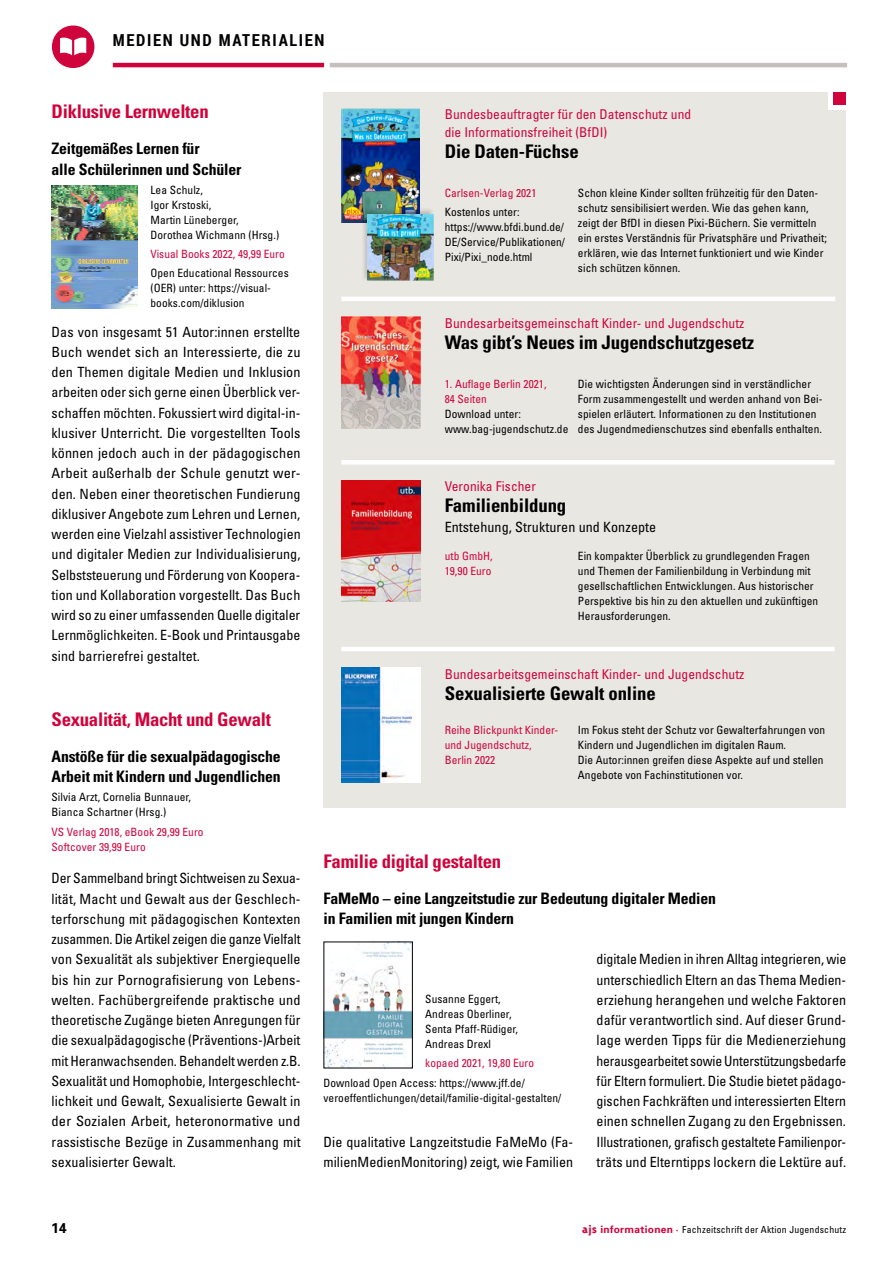
<style>
.page{position:relative;width:893px;height:1263px;background:#fff}
.page>*{position:absolute;margin:0;border:0;box-sizing:border-box;transform-origin:0 0}
.t1{font:700 condensed 18.75px "Univers";letter-spacing:-.005em;color:#000}
.t2{font:700 condensed 18.75px "Univers";letter-spacing:-.015em;color:#d0043c}
.t3{font:700 16.5px "Roboto Condensed";letter-spacing:.1em;color:#000}
.t4{font:700 condensed 15.75px/20.2px "Univers";letter-spacing:-.01em;color:#000}
.t5{font:700 14.25px "Univers";color:#000}
.t6{font:condensed 14.1px/20.2px "Univers";letter-spacing:.005em;color:#000;text-align:justify}
.t7{font:condensed 13.5px/18px "Univers";letter-spacing:.005em;color:#d0043c}
.t8{font:condensed 11.4px/15px "Univers";letter-spacing:.005em;color:#000}
.t9{font:condensed 11.4px/15px "Univers";letter-spacing:.005em;color:#d0043c}
.t10{font:condensed 9.75px "Univers";letter-spacing:.02em;color:#000}
.s1{font-family:"Triplex";font-weight:800;font-stretch:normal;font-size:12px;color:#d0043c}
.s2{font-weight:700;font-stretch:normal;font-size:10.2px;color:#d0043c}
</style>
<div class="page">
<hr style="left:113px;top:63px;width:211px;height:4px;background:#d0043c">
<hr style="left:330px;top:63px;width:517px;height:4px;background:#c5c0bd">
<svg style="left:52px;top:26px;width:42px;height:42px"></svg>
<div style="left:323px;top:92px;width:522px;height:716px;background:#e9e7e2"></div>
<img style="left:341px;top:109px;width:78px;height:114px">
<div style="left:361px;top:207px;width:74px;height:75px;background:#000;opacity:.2"></div>
<img style="left:368px;top:215px;width:65px;height:66px">
<img style="left:341px;top:317px;width:79px;height:112px">
<img style="left:342px;top:480px;width:79px;height:122px">
<img style="left:341px;top:668px;width:80px;height:114px">
<hr style="left:341px;top:297px;width:494px;height:4px;background:#fff">
<div style="left:341px;top:460px;width:494px;height:5px;background:#fff"></div>
<hr style="left:341px;top:647px;width:494px;height:4px;background:#fff">
<div style="left:828px;top:92px;width:17px;height:17px;background:#fff"></div>
<div style="left:833px;top:92px;width:12px;height:12px;background:#d0043c"></div>
<img style="left:326px;top:944px;width:85px;height:122px">
<div style="left:324px;top:942px;width:89px;height:126px;border:1px solid #000"></div>
<img style="left:51px;top:186px;width:87px;height:123px">
<p class="t3" style="left:113px;top:29px;width:213px">MEDIEN UND MATERIALIEN</p>
<h1 class="t2" style="left:52px;top:100px;width:159px">Diklusive Lernwelten</h1>
<p class="t4" style="left:52px;top:138px;width:191px">Zeitgemäßes Lernen für<br>alle Schülerinnen und Schüler</p>
<p class="t8" style="left:151px;top:182px;width:130px">Lea Schulz,<br>Igor Krstoski,<br>Martin Lüneberger,<br>Dorothea Wichmann (Hrsg.)</p>
<p class="t9" style="left:151px;top:246px;width:136px">Visual Books 2022, 49,99 Euro</p>
<p class="t8" style="left:151px;top:265px;width:140px">Open Educational Ressources (OER) unter: https://visual&shy;books.com/diklusion</p>
<p class="t6" style="left:52px;top:321px;width:251px">Das von insgesamt 51 Autor:innen erstellte Buch wendet sich an Interessierte, die zu den Themen digitale Medien und Inklusion arbeiten oder sich gerne einen Überblick ver&shy;schaffen möchten. Fokussiert wird digital-in&shy;klusiver Unterricht. Die vorgestellten Tools können jedoch auch in der pädagogischen Arbeit außerhalb der Schule genutzt wer&shy;den. Neben einer theoretischen Fundierung diklusiver Angebote zum Lehren und Lernen, werden eine Vielzahl assistiver Technologien und digitaler Medien zur Individualisierung, Selbststeuerung und Förderung von Koopera&shy;tion und Kollaboration vorgestellt. Das Buch wird so zu einer umfassenden Quelle digitaler Lernmöglichkeiten. E-Book und Printausgabe sind barrierefrei gestaltet.</p>
<p class="t7" style="left:445px;top:105px;width:248px">Bundesbeauftragter für den Datenschutz und die Informationsfreiheit (BfDI)</p>
<h1 class="t1" style="left:445px;top:140px;width:135px">Die Daten-Füchse</h1>
<p class="t9" style="left:445px;top:185px;width:93px">Carlsen-Verlag 2021</p>
<p class="t8" style="left:445px;top:204px;width:122px">Kostenlos unter: https://www.bfdi.bund.de/<br>DE/Service/Publikationen/<br>Pixi/Pixi_node.html</p>
<p class="t8" style="left:578px;top:185px;width:250px">Schon kleine Kinder sollten frühzeitig für den Daten&shy;schutz sensibilisiert werden. Wie das gehen kann, zeigt der BfDI in diesen Pixi-Büchern. Sie vermitteln ein erstes Verständnis für Privatsphäre und Privatheit; erklären, wie das Internet funktioniert und wie Kinder sich schützen können.</p>
<p class="t7" style="left:445px;top:314px;width:301px">Bundesarbeitsgemeinschaft Kinder- und Jugendschutz</p>
<h1 class="t1" style="left:445px;top:331px;width:311px">Was gibt’s Neues im Jugendschutzgesetz</h1>
<p class="t9" style="left:445px;top:376px;width:103px">1. Auflage Berlin 2021,<br>84 Seiten</p>
<p class="t8" style="left:445px;top:406px;width:125px">Download unter: www.bag-jugendschutz.de</p>
<p class="t8" style="left:578px;top:376px;width:246px">Die wichtigsten Änderungen sind in verständlicher Form zusammengestellt und werden anhand von Bei&shy;spielen erläutert. Informationen zu den Institutionen des Jugendmedienschutzes sind ebenfalls enthalten.</p>
<p class="t7" style="left:445px;top:477px;width:93px">Veronika Fischer</p>
<h1 class="t1" style="left:445px;top:494px;width:123px">Familienbildung</h1>
<p class="t6" style="left:445px;top:516px;width:213px">Entstehung, Strukturen und Konzepte</p>
<p class="t9" style="left:445px;top:548px;width:49px">utb GmbH,<br>19,90 Euro</p>
<p class="t8" style="left:578px;top:548px;width:242px">Ein kompakter Überblick zu grundlegenden Fragen und Themen der Familienbildung in Verbindung mit gesellschaftlichen Entwicklungen. Aus historischer Perspektive bis hin zu den aktuellen und zukünftigen Herausforderungen.</p>
<h1 class="t2" style="left:52px;top:708px;width:221px">Sexualität, Macht und Gewalt</h1>
<p class="t4" style="left:52px;top:746px;width:231px">Anstöße für die sexualpädagogische<br>Arbeit mit Kindern und Jugendlichen</p>
<p class="t8" style="left:52px;top:789px;width:141px">Silvia Arzt, Cornelia Bunnauer,<br>Bianca Schartner (Hrsg.)</p>
<p class="t9" style="left:52px;top:824px;width:154px">VS Verlag 2018, eBook 29,99 Euro<br>Softcover 39,99 Euro</p>
<p class="t6" style="left:52px;top:868px;width:251px">Der Sammelband bringt Sichtweisen zu Sexua&shy;lität, Macht und Gewalt aus der Geschlech&shy;terforschung mit pädagogischen Kontexten zusammen. Die Artikel zeigen die ganze Vielfalt von Sexualität als subjektiver Energiequelle bis hin zur Pornografisierung von Lebens&shy;welten. Fachübergreifende praktische und theoretische Zugänge bieten Anregungen für die sexualpädagogische (Präventions-)Arbeit mit Heranwachsenden. Behandelt werden z.B.<br>Sexualität und Homophobie, Intergeschlecht&shy;lichkeit und Gewalt, Sexualisierte Gewalt in der Sozialen Arbeit, heteronormative und rassistische Bezüge in Zusammenhang mit sexualisierter Gewalt.</p>
<p class="t7" style="left:445px;top:665px;width:301px">Bundesarbeitsgemeinschaft Kinder- und Jugendschutz</p>
<h1 class="t1" style="left:445px;top:682px;width:213px">Sexualisierte Gewalt online</h1>
<p class="t9" style="left:445px;top:722px;width:115px">Reihe Blickpunkt Kinder&shy;und Jugendschutz,<br>Berlin 2022</p>
<p class="t8" style="left:578px;top:722px;width:249px">Im Fokus steht der Schutz vor Gewalterfahrungen von Kindern und Jugendlichen im digitalen Raum.<br>Die Autor:innen greifen diese Aspekte auf und stellen Angebote von Fachinstitutionen vor.</p>
<h1 class="t2" style="left:324px;top:849px;width:179px">Familie digital gestalten</h1>
<p class="t4" style="left:324px;top:888px;width:394px">FaMeMo – eine Langzeitstudie zur Bedeutung digitaler Medien in Familien mit jungen Kindern</p>
<p class="t8" style="left:425px;top:991px;width:94px">Susanne Eggert,<br>Andreas Oberliner,<br>Senta Pfaff-Rüdiger,<br>Andreas Drexl</p>
<p class="t9" style="left:425px;top:1055px;width:110px">kopaed 2021, 19,80 Euro</p>
<p class="t8" style="left:324px;top:1075px;width:239px">Download Open Access: https://www.jff.de/ veroeffentlichungen/detail/familie-digital-gestalten/</p>
<p class="t6" style="left:324px;top:1131px;width:251px">Die qualitative Langzeitstudie FaMeMo (Fa&shy;milienMedienMonitoring) zeigt, wie Familien</p>
<p class="t6" style="left:597px;top:949px;width:251px">digitale Medien in ihren Alltag integrieren, wie unterschiedlich Eltern an das Thema Medien&shy;erziehung herangehen und welche Faktoren dafür verantwortlich sind. Auf dieser Grund&shy;lage werden Tipps für die Medienerziehung herausgearbeitet sowie Unterstützungsbedarfe für Eltern formuliert. Die Studie bietet pädago&shy;gischen Fachkräften und interessierten Eltern einen schnellen Zugang zu den Ergebnissen.<br>Illustrationen, grafisch gestaltete Familienpor&shy;träts und Elterntipps lockern die Lektüre auf.</p>
<p class="t5" style="left:51px;top:1219px;width:17px">14</p>
<p class="t10" style="left:582px;top:1223px;width:266px"><span class="s1">ajs</span> <span class="s2">informationen ·</span> Fachzeitschrift der Aktion Jugendschutz</p>
</div>
